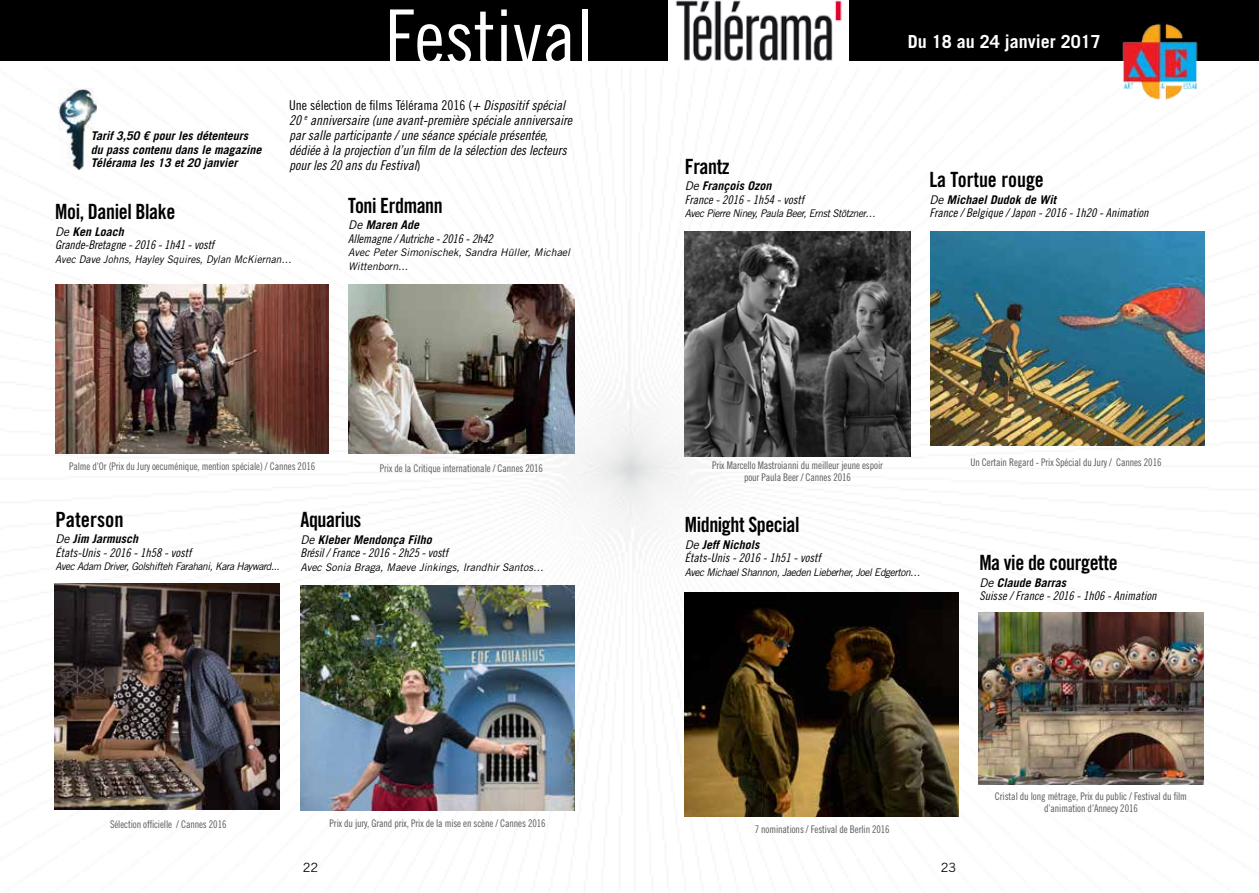
<style>
.page{position:relative;width:1259px;height:893px;background:#fff}
.page>*{position:absolute;margin:0;border:0;box-sizing:border-box;transform-origin:0 0}
.t1{font:76.5px "Trade Gothic LT Std Cn 18";color:#fff}
.t2{font:21px "Trade Gothic LT Std Bd Cn 20";letter-spacing:-.02em;color:#000;scale:.96 1}
.t3{font:21px "Trade Gothic LT Std Bd Cn 20";color:#000;scale:.96 1}
.t4{font:21px "Trade Gothic LT Std Bd Cn 20";color:#000}
.t5{font:700 18px "Trade Gothic LT Std";color:#fff}
.t6{font:13.5px/15px "Trade Gothic LT Std Cn 18 Obl";color:#000}
.t7{font:13.5px "Trade Gothic LT Std Cn 18";color:#000}
.t8{font:12.75px "Trade Gothic LT Std";color:#000}
.t9{font:12px "Trade Gothic LT Std Cn 18 Obl";color:#000}
.t10{font:italic 700 12px/13.5px "Trade Gothic LT Std";color:#000}
.t11{font:10.5px/12px "Trade Gothic LT Std Cn 18";letter-spacing:-.01em;color:#58585a;text-align:center;scale:.96 1}
.t12{font:italic 10.5px "Trade Gothic LT Std";letter-spacing:-.04em;color:#000;scale:.96 1}
.t13{font:italic 10.5px/13.5px "Trade Gothic LT Std";color:#000}
.t14{font:italic 10.5px "Trade Gothic LT Std";color:#000;scale:.96 1}
.s1{font-family:"Trade Gothic LT Std Cn 18 Obl"}
.s2{font-family:"Trade Gothic LT Std Cn 18"}
.s3{font-weight:400}
</style>
<div class="page">
<img style="left:3px;top:70px;width:1253px;height:819px">
<img style="left:55px;top:284px;width:274px;height:169px">
<img style="left:349px;top:285px;width:225px;height:168px">
<img style="left:301px;top:585px;width:273px;height:225px">
<img style="left:685px;top:231px;width:225px;height:225px">
<img style="left:685px;top:592px;width:273px;height:224px">
<img style="left:930px;top:231px;width:274px;height:215px">
<img style="left:54px;top:584px;width:226px;height:225px">
<img style="left:978px;top:612px;width:225px;height:172px">
<img style="left:59px;top:89px;width:38px;height:81px">
<div style="left:0;top:0;width:1259px;height:61px;background:#000"></div>
<img style="left:1117px;top:23px;width:86px;height:79px">
<img style="left:668px;top:0;width:180px;height:61px">
<p class="t10" style="left:91px;top:129px;width:172px">Tarif 3,50 € pour les détenteurs du pass contenu dans le magazine<br>Télérama les 13 et 20 janvier</p>
<h1 class="t1" style="left:385px;top:-8px;width:210px">Festival</h1>
<p class="t7" style="left:289px;top:97px;width:277px">Une sélection de films Télérama 2016 (<span class="s1">+ Dispositif spécial</span></p>
<p class="t6" style="left:289px;top:113px;width:284px">20 <sup>e</sup> anniversaire (une avant-première spéciale anniversaire par salle participante / une séance spéciale présentée, dédiée à la projection d’un film de la sélection des lecteurs pour les 20 ans du Festival<span class="s2">)</span></p>
<h2 class="t2" style="left:55px;top:199px;width:127px">Moi, Daniel Blake</h2>
<p class="t10" style="left:55px;top:225px;width:70px"><span class="s3">De</span> Ken Loach</p>
<p class="t9" style="left:55px;top:238px;width:160px">Grande-Bretagne - 2016 - 1h41 - vostf</p>
<p class="t14" style="left:55px;top:253px;width:247px">Avec Dave Johns, Hayley Squires, Dylan McKiernan…</p>
<h2 class="t2" style="left:348px;top:193px;width:100px">Toni Erdmann</h2>
<p class="t10" style="left:348px;top:218px;width:72px"><span class="s3">De</span> Maren Ade</p>
<p class="t9" style="left:348px;top:231px;width:146px">Allemagne / Autriche - 2016 - 2h42</p>
<p class="t13" style="left:348px;top:246px;width:223px">Avec Peter Simonischek, Sandra Hüller, Michael<br>Wittenborn...</p>
<p class="t11" style="left:69px;top:460px;width:258px">Palme d’Or (Prix du Jury oecuménique, mention spéciale) / Cannes 2016</p>
<p class="t11" style="left:380px;top:462px;width:171px">Prix de la Critique internationale / Cannes 2016</p>
<h2 class="t4" style="left:56px;top:507px;width:70px">Paterson</h2>
<p class="t10" style="left:56px;top:532px;width:84px"><span class="s3">De</span> Jim Jarmusch</p>
<p class="t9" style="left:56px;top:545px;width:137px">états-Unis - 2016 - 1h58 - vostf</p>
<p class="t12" style="left:56px;top:560px;width:235px">Avec Adam Driver, Golshifteh Farahani, Kara Hayward...</p>
<h2 class="t2" style="left:300px;top:507px;width:65px">Aquarius</h2>
<p class="t10" style="left:300px;top:533px;width:133px"><span class="s3">De</span> Kleber Mendonça Filho</p>
<p class="t9" style="left:300px;top:546px;width:149px">Brésil / France - 2016 - 2h25 - vostf</p>
<p class="t13" style="left:300px;top:560px;width:245px">Avec Sonia Braga, Maeve Jinkings, Irandhir Santos…</p>
<p class="t11" style="left:110px;top:818px;width:123px">Sélection officielle / Cannes 2016</p>
<p class="t11" style="left:329px;top:817px;width:227px">Prix du jury, Grand prix, Prix de la mise en scène / Cannes 2016</p>
<h3 class="t5" style="left:907px;top:31px;width:195px">Du 18 au 24 janvier 2017</h3>
<h2 class="t2" style="left:685px;top:153px;width:48px">Frantz</h2>
<p class="t10" style="left:685px;top:179px;width:88px"><span class="s3">De</span> François Ozon</p>
<p class="t9" style="left:685px;top:192px;width:121px">France - 2016 - 1h54 - vostf</p>
<p class="t12" style="left:685px;top:207px;width:200px">Avec Pierre Niney, Paula Beer, Ernst Stötzner…</p>
<h2 class="t3" style="left:929px;top:167px;width:121px">La Tortue rouge</h2>
<p class="t10" style="left:929px;top:193px;width:128px"><span class="s3">De</span> Michael Dudok de Wit</p>
<p class="t9" style="left:929px;top:206px;width:221px">France / Belgique / Japon - 2016 - 1h20 - Animation</p>
<p class="t11" style="left:712px;top:459px;width:179px">Prix Marcello Mastroianni du meilleur jeune espoir pour Paula Beer / Cannes 2016</p>
<p class="t11" style="left:970px;top:456px;width:200px">Un Certain Regard - Prix Spécial du Jury / Cannes 2016</p>
<h2 class="t2" style="left:685px;top:512px;width:121px">Midnight Special</h2>
<p class="t10" style="left:685px;top:538px;width:76px"><span class="s3">De</span> Jeff Nichols</p>
<p class="t9" style="left:685px;top:551px;width:137px">états-Unis - 2016 - 1h51 - vostf</p>
<p class="t12" style="left:685px;top:566px;width:247px">Avec Michael Shannon, Jaeden Lieberher, Joel Edgerton…</p>
<h2 class="t2" style="left:979px;top:550px;width:145px">Ma vie de courgette</h2>
<p class="t10" style="left:979px;top:576px;width:88px"><span class="s3">De</span> Claude Barras</p>
<p class="t9" style="left:979px;top:589px;width:179px">Suisse / France - 2016 - 1h06 - Animation</p>
<p class="t11" style="left:755px;top:823px;width:142px">7 nominations / Festival de Berlin 2016</p>
<p class="t11" style="left:995px;top:790px;width:201px">Cristal du long métrage, Prix du public / Festival du film d’animation d’Annecy 2016</p>
<p class="t8" style="left:303px;top:859px;width:17px">22</p>
<p class="t8" style="left:940px;top:859px;width:17px">23</p>
</div>
